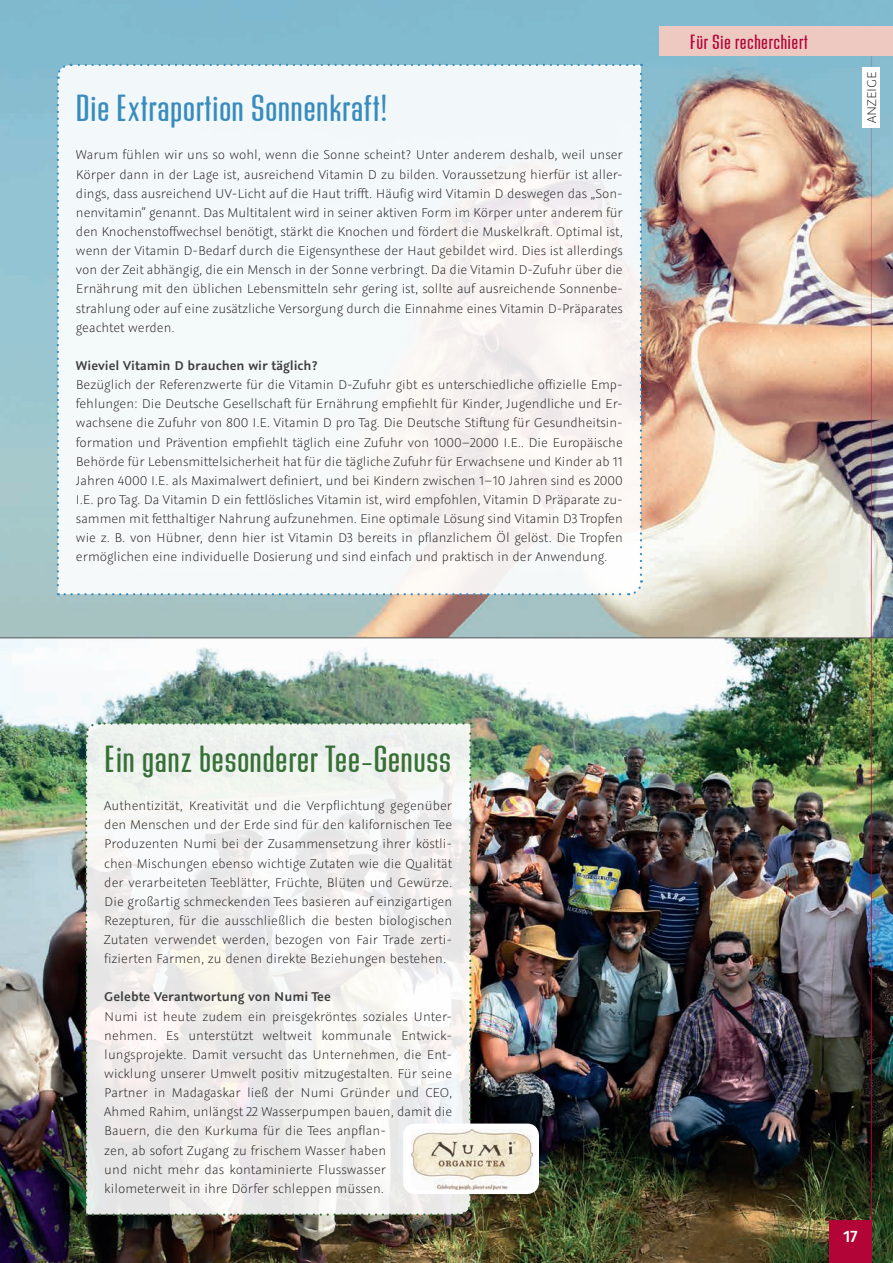
<style>
.page{position:relative;width:893px;height:1263px;background:#fff}
.page>*{position:absolute;margin:0;border:0;box-sizing:border-box;transform-origin:0 0}
.t1{font:33px "Pi S Wanderlust Rounded";color:#377037}
.t2{font:33px "Pi S Wanderlust Rounded";color:#388cbd}
.t3{font:18px "Pi S Wanderlust Rounded";letter-spacing:.01em;color:#b30437}
.t4{font:600 18px "Graublau Sans";color:#fff}
.t5{font:300 14.25px/19.2px "Graublau Sans";letter-spacing:.005em;color:#231f20;text-align:justify}
.t6{font:600 14.25px "Graublau Sans";color:#3e3e3f}
</style>
<div class="page">
<img style="left:0;top:638px;width:893px;height:625px">
<svg style="left:84px;top:722px;width:389px;height:494px"></svg>
<div style="left:829px;top:1220px;width:43px;height:43px;background:#b30437"></div>
<div style="left:403px;top:1123px;width:136px;height:71px;background:#fff;border-radius:12px"></div>
<img style="left:412px;top:1129px;width:120px;height:61px">
<img style="left:0;top:0;width:893px;height:637px">
<svg style="left:55px;top:64px;width:588px;height:532px"></svg>
<hr style="left:0;top:637px;width:893px;height:1px;background:#57585a">
<div style="left:659px;top:27px;width:234px;height:29px;background:#eec9c2"></div>
<hr style="left:871px;top:56px;width:1px;height:1169px;background:#b30437">
<div style="left:862px;top:67px;width:18px;height:61px;background:#fff"></div>
<h1 class="t2" style="left:76px;top:83px;width:313px">Die Extraportion Sonnenkraft!</h1>
<p class="t5" style="left:76px;top:145px;width:548px">Warum fühlen wir uns so wohl, wenn die Sonne scheint? Unter anderem deshalb, weil unser Körper dann in der Lage ist, ausreichend Vitamin D zu bilden. Voraussetzung hierfür ist aller&shy;dings, dass ausreichend UV-Licht auf die Haut trifft. Häufig wird Vitamin D deswegen das „Son&shy;nenvitamin“ genannt. Das Multitalent wird in seiner aktiven Form im Körper unter anderem für den Knochenstoffwechsel benötigt, stärkt die Knochen und fördert die Muskelkraft. Optimal ist, wenn der Vitamin D-Bedarf durch die Eigensynthese der Haut gebildet wird. Dies ist allerdings von der Zeit abhängig, die ein Mensch in der Sonne verbringt. Da die Vitamin D-Zufuhr über die Ernährung mit den üblichen Lebensmitteln sehr gering ist, sollte auf ausreichende Sonnenbe&shy;strahlung oder auf eine zusätzliche Versorgung durch die Einnahme eines Vitamin D-Präparates geachtet werden.</p>
<p class="t6" style="left:76px;top:357px;width:243px">Wieviel Vitamin D brauchen wir täglich?</p>
<p class="t5" style="left:76px;top:375px;width:548px">Bezüglich der Referenzwerte für die Vitamin D-Zufuhr gibt es unterschiedliche offizielle Emp&shy;fehlungen: Die Deutsche Gesellschaft für Ernährung empfiehlt für Kinder, Jugendliche und Er&shy;wachsene die Zufuhr von 800 I.E. Vitamin D pro Tag. Die Deutsche Stiftung für Gesundheitsin&shy;formation und Prävention empfiehlt täglich eine Zufuhr von 1000–2000 I.E.. Die Europäische Behörde für Lebensmittelsicherheit hat für die tägliche Zufuhr für Erwachsene und Kinder ab 11<br>Jahren 4000 I.E. als Maximalwert definiert, und bei Kindern zwischen 1–10 Jahren sind es 2000<br>I.E. pro Tag. Da Vitamin D ein fettlösliches Vitamin ist, wird empfohlen, Vitamin D Präparate zu&shy;sammen mit fetthaltiger Nahrung aufzunehmen. Eine optimale Lösung sind Vitamin D3 Tropfen wie z. B. von Hübner, denn hier ist Vitamin D3 bereits in pflanzlichem Öl gelöst. Die Tropfen ermöglichen eine individuelle Dosierung und sind einfach und praktisch in der Anwendung.</p>
<p class="t3" style="left:690px;top:28px;width:120px">Für Sie recherchiert</p>
<p class="t5" style="left:862px;top:123px;width:53px;rotate:-90deg">ANZEIGE</p>
<h1 class="t1" style="left:104px;top:733px;width:349px">Ein ganz besonderer Tee-Genuss</h1>
<p class="t5" style="left:104px;top:796px;width:349px">Authentizität, Kreativität und die Verpflichtung gegenüber den Menschen und der Erde sind für den kalifornischen Tee Produzenten Numi bei der Zusammensetzung ihrer köstli&shy;chen Mischungen ebenso wichtige Zutaten wie die Qualität der verarbeiteten Teeblätter, Früchte, Blüten und Gewürze.<br>Die großartig schmeckenden Tees basieren auf einzigartigen Rezepturen, für die ausschließlich die besten biologischen Zutaten verwendet werden, bezogen von Fair Trade zerti&shy;fizierten Farmen, zu denen direkte Beziehungen bestehen.</p>
<p class="t6" style="left:104px;top:988px;width:228px">Gelebte Verantwortung von Numi Tee</p>
<p class="t5" style="left:104px;top:1007px;width:349px;text-align:left">Numi ist heute zudem ein preisgekröntes soziales Unter&shy;nehmen. Es unterstützt weltweit kommunale Entwick&shy;lungsprojekte. Damit versucht das Unternehmen, die Ent&shy;wicklung unserer Umwelt positiv mitzugestalten. Für seine Partner in Madagaskar ließ der Numi Gründer und CEO, Ahmed Rahim, unlängst 22 Wasserpumpen bauen, damit die Bauern, die den Kurkuma für die Tees anpflan-<br>zen, ab sofort Zugang zu frischem Wasser haben<br>und nicht mehr das kontaminierte Flusswasser kilometerweit in ihre Dörfer schleppen müssen.</p>
<p class="t4" style="left:843px;top:1225px;width:16px">17</p>
</div>
